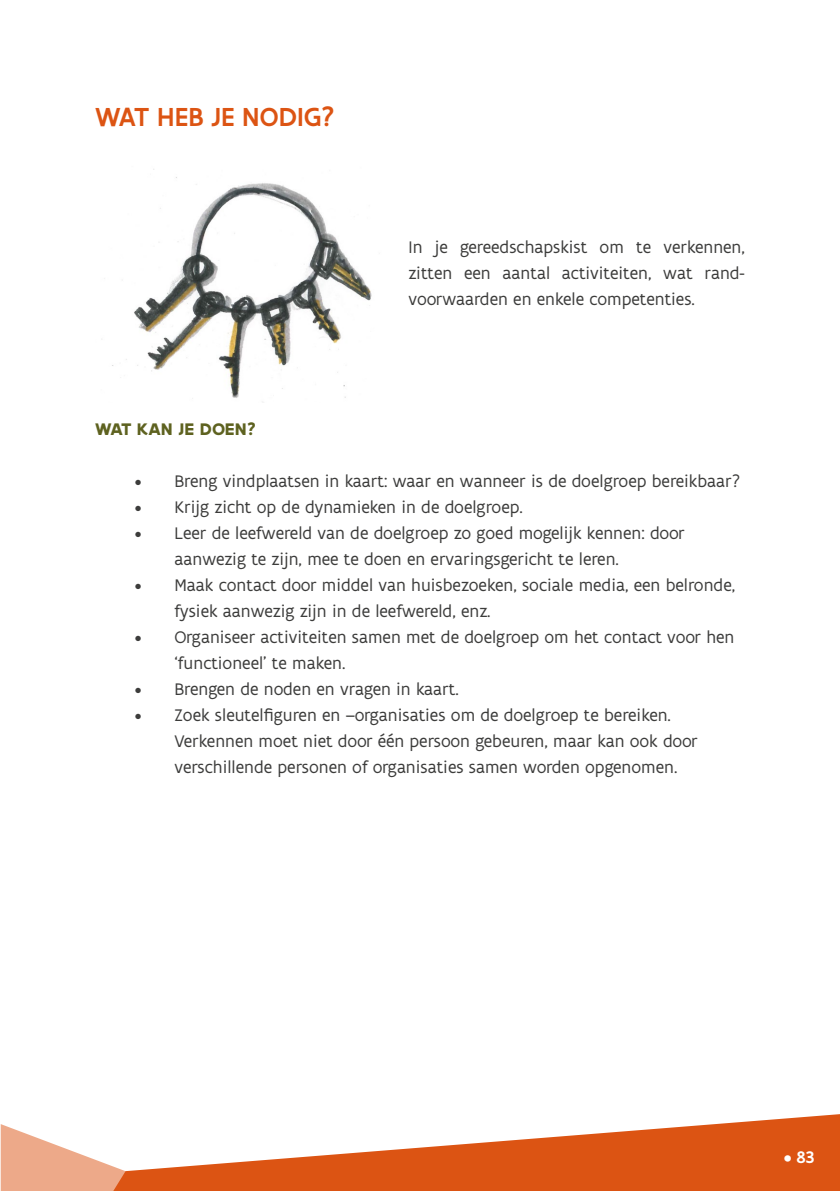
<style>
.page{position:relative;width:840px;height:1191px;background:#fff}
.page>*{position:absolute;margin:0;border:0;box-sizing:border-box;transform-origin:0 0}
.t1{font:500 28px "Flanders Art Sans";letter-spacing:.005em;color:#dc5413}
.Body{font:18px/26px "Flanders Art Sans";color:#3c3c3b}
.t2{font:700 18px "Flanders Art Sans";letter-spacing:.005em;color:#5e6220}
.t3{font:500 18px "Flanders Art Sans";color:#fff}
</style>
<div class="page">
<svg style="left:215px;top:1114px;width:624px;height:77px;fill:#dc5413"></svg>
<svg style="left:1px;top:1124px;width:214px;height:67px"></svg>
<img style="left:112px;top:169px;width:260px;height:230px">
<h3 class="t1" style="left:95px;top:99px;width:240px">WAT HEB JE NODIG?</h3>
<p class="Body" style="left:408px;top:234px;width:338px;text-align:justify">In je gereedschapskist om te verkennen, zitten een aantal activiteiten, wat rand&shy;voorwaarden en enkele competenties.</p>
<h4 class="t2" style="left:95px;top:417px;width:163px">WAT KAN JE DOEN?</h4>
<p class="Body" style="left:135px;top:468px;width:607px">• Breng vindplaatsen in kaart: waar en wanneer is de doelgroep bereikbaar?</p>
<p class="Body" style="left:135px;top:494px;width:389px">• Krijg zicht op de dynamieken in de doelgroep.</p>
<p class="Body" style="left:174px;top:520px;width:511px;text-indent:-40px">• Leer de leefwereld van de doelgroep zo goed mogelijk kennen: door aanwezig te zijn, mee te doen en ervaringsgericht te leren.</p>
<p class="Body" style="left:174px;top:572px;width:562px;text-indent:-40px">• Maak contact door middel van huisbezoeken, sociale media, een belronde, fysiek aanwezig zijn in de leefwereld, enz.</p>
<p class="Body" style="left:174px;top:624px;width:561px;text-indent:-40px">• Organiseer activiteiten samen met de doelgroep om het contact voor hen ‘functioneel’ te maken.</p>
<p class="Body" style="left:135px;top:676px;width:325px">• Brengen de noden en vragen in kaart.</p>
<p class="Body" style="left:174px;top:702px;width:524px;text-indent:-40px">• Zoek sleutelfiguren en –organisaties om de doelgroep te bereiken.<br>Verkennen moet niet door één persoon gebeuren, maar kan ook door verschillende personen of organisaties samen worden opgenomen.</p>
<p class="t3" style="left:783px;top:1146px;width:32px">• 83</p>
</div>
